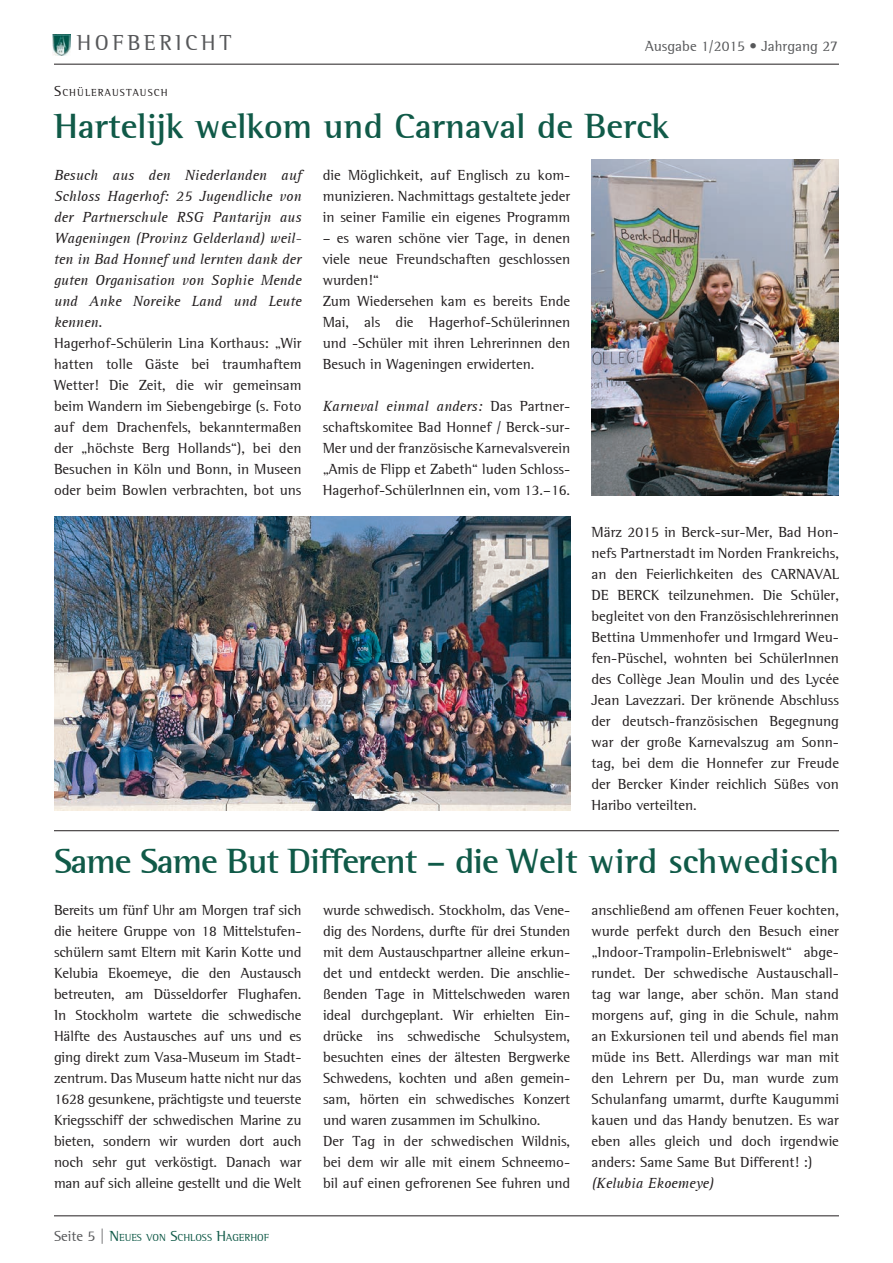
<style>
.page{position:relative;width:893px;height:1263px;background:#fff}
.page>*{position:absolute;margin:0;border:0;box-sizing:border-box;transform-origin:0 0}
.t1{font:700 36px "AT Rotis Semi Serif";letter-spacing:-.03em;color:#105a48}
.t2{font:700 36px "AT Rotis Semi Serif";color:#105a48}
.t3{font:22.35px "AT Rotis Semi Serif";letter-spacing:.16em;color:#57585a}
.t4{font:15px/21px "AT Rotis Semi Serif";color:#231f20;text-align:justify}
.t5{font:italic 15px/21px "AT Rotis Serif";color:#231f20;text-align:justify}
.t6{font:15px "AT Rotis Semi Serif";color:#57585a}
.t7{font:10.5px "AT Rotis Semi Serif";color:#105a48}
.t8{font:10.5px "AT Rotis Semi Serif";letter-spacing:.105em;color:#231f20}
.s1{font-size:15px}
.s2{font-family:"AT Rotis Semi Serif";font-style:normal}
.s3{font-size:15px;color:#57585a}
</style>
<div class="page">
<hr style="left:54px;top:64px;width:785px;height:1px;background:#231f20">
<hr style="left:54px;top:1215px;width:785px;height:1px;background:#231f20">
<hr style="left:54px;top:830px;width:785px;height:1px;background:#231f20">
<img style="left:53px;top:35px;width:17px;height:20px">
<img style="left:54px;top:516px;width:516px;height:294px">
<img style="left:591px;top:159px;width:248px;height:336px">
<h2 class="t3" style="left:77px;top:30px;width:156px">HOFBERICHT</h2>
<p class="t6" style="left:645px;top:38px;width:194px">Ausgabe 1/2015 • Jahrgang 27</p>
<p class="t8" style="left:54px;top:86px;width:115px"><span class="s1">S</span>CHÜLERAUSTAUSCH</p>
<h1 class="t2" style="left:54px;top:104px;width:617px">Hartelijk welkom und Carnaval de Berck</h1>
<p class="t5" style="left:54px;top:165px;width:249px">Besuch aus den Niederlanden auf Schloss Hagerhof: 25 Jugendliche von der Partnerschule RSG Pantarijn aus Wageningen (Provinz Gelderland) weil&shy;ten in Bad Honnef und lernten dank der guten Organisation von Sophie Mende und Anke Noreike Land und Leute kennen.</p>
<p class="t4" style="left:54px;top:332px;width:249px">Hagerhof-Schülerin Lina Korthaus: „Wir hatten tolle Gäste bei traumhaftem Wetter! Die Zeit, die wir gemeinsam beim Wandern im Siebengebirge (s. Foto auf dem Drachenfels, bekanntermaßen der „höchste Berg Hollands“), bei den Besuchen in Köln und Bonn, in Museen oder beim Bowlen verbrachten, bot uns</p>
<p class="t4" style="left:323px;top:164px;width:249px">die Möglichkeit, auf Englisch zu kom&shy;munizieren. Nachmittags gestaltete jeder in seiner Familie ein eigenes Programm</p>
<p class="t4" style="left:323px;top:227px;width:249px;text-align:left">– es waren schöne vier Tage, in denen viele neue Freundschaften geschlossen wurden!“<br>Zum Wiedersehen kam es bereits Ende<br>Mai, als die Hagerhof-Schülerinnen und -Schüler mit ihren Lehrerinnen den<br>Besuch in Wageningen erwiderten.</p>
<p class="t5" style="left:323px;top:396px;width:249px">Karneval einmal anders: <span class="s2">Das Partner-</span></p>
<p class="t4" style="left:323px;top:416px;width:249px">schaftskomitee Bad Honnef / Berck-sur-Mer und der französische Karnevalsverein „Amis de Flipp et Zabeth“ luden Schloss-Hagerhof-SchülerInnen ein, vom 13.–16.</p>
<p class="t4" style="left:591px;top:521px;width:249px">März 2015 in Berck-sur-Mer, Bad Hon&shy;nefs Partnerstadt im Norden Frankreichs, an den Feierlichkeiten des CARNAVAL DE BERCK teilzunehmen. Die Schüler, begleitet von den Französischlehrerinnen Bettina Ummenhofer und Irmgard Weu&shy;fen-Püschel, wohnten bei SchülerInnen des Collège Jean Moulin und des Lycée Jean Lavezzari. Der krönende Abschluss der deutsch-französischen Begegnung war der große Karnevalszug am Sonn&shy;tag, bei dem die Honnefer zur Freude der Bercker Kinder reichlich Süßes von Haribo verteilten.</p>
<h1 class="t1" style="left:54px;top:839px;width:786px">Same Same But Different – die Welt wird schwedisch</h1>
<p class="t4" style="left:54px;top:899px;width:249px">Bereits um fünf Uhr am Morgen traf sich die heitere Gruppe von 18 Mittelstufen&shy;schülern samt Eltern mit Karin Kotte und Kelubia Ekoemeye, die den Austausch betreuten, am Düsseldorfer Flughafen.<br>In Stockholm wartete die schwedische Hälfte des Austausches auf uns und es ging direkt zum Vasa-Museum im Stadt&shy;zentrum. Das Museum hatte nicht nur das 1628 gesunkene, prächtigste und teuerste Kriegsschiff der schwedischen Marine zu bieten, sondern wir wurden dort auch noch sehr gut verköstigt. Danach war man auf sich alleine gestellt und die Welt</p>
<p class="t4" style="left:323px;top:899px;width:249px;text-align:left">wurde schwedisch. Stockholm, das Vene&shy;dig des Nordens, durfte für drei Stunden mit dem Austauschpartner alleine erkun&shy;det und entdeckt werden. Die anschlie&shy;ßenden Tage in Mittelschweden waren ideal durchgeplant. Wir erhielten Ein&shy;drücke ins schwedische Schulsystem, besuchten eines der ältesten Bergwerke Schwedens, kochten und aßen gemein&shy;sam, hörten ein schwedisches Konzert und waren zusammen im Schulkino.<br>Der Tag in der schwedischen Wildnis, bei dem wir alle mit einem Schneemo&shy;bil auf einen gefrorenen See fuhren und</p>
<p class="t4" style="left:591px;top:899px;width:249px">anschließend am offenen Feuer kochten, wurde perfekt durch den Besuch einer „Indoor-Trampolin-Erlebniswelt“ abge&shy;rundet. Der schwedische Austauschall&shy;tag war lange, aber schön. Man stand morgens auf, ging in die Schule, nahm an Exkursionen teil und abends fiel man müde ins Bett. Allerdings war man mit den Lehrern per Du, man wurde zum Schulanfang umarmt, durfte Kaugummi kauen und das Handy benutzen. Es war eben alles gleich und doch irgendwie anders: Same Same But Different! :)</p>
<p class="t5" style="left:591px;top:1173px;width:124px">(Kelubia Ekoemeye)</p>
<p class="t7" style="left:54px;top:1231px;width:217px"><span class="s3">Seite 5 |</span> <span class="s1">N</span>EUES VON <span class="s1">S</span>CHLOSS <span class="s1">H</span>AGERHOF</p>
</div>
